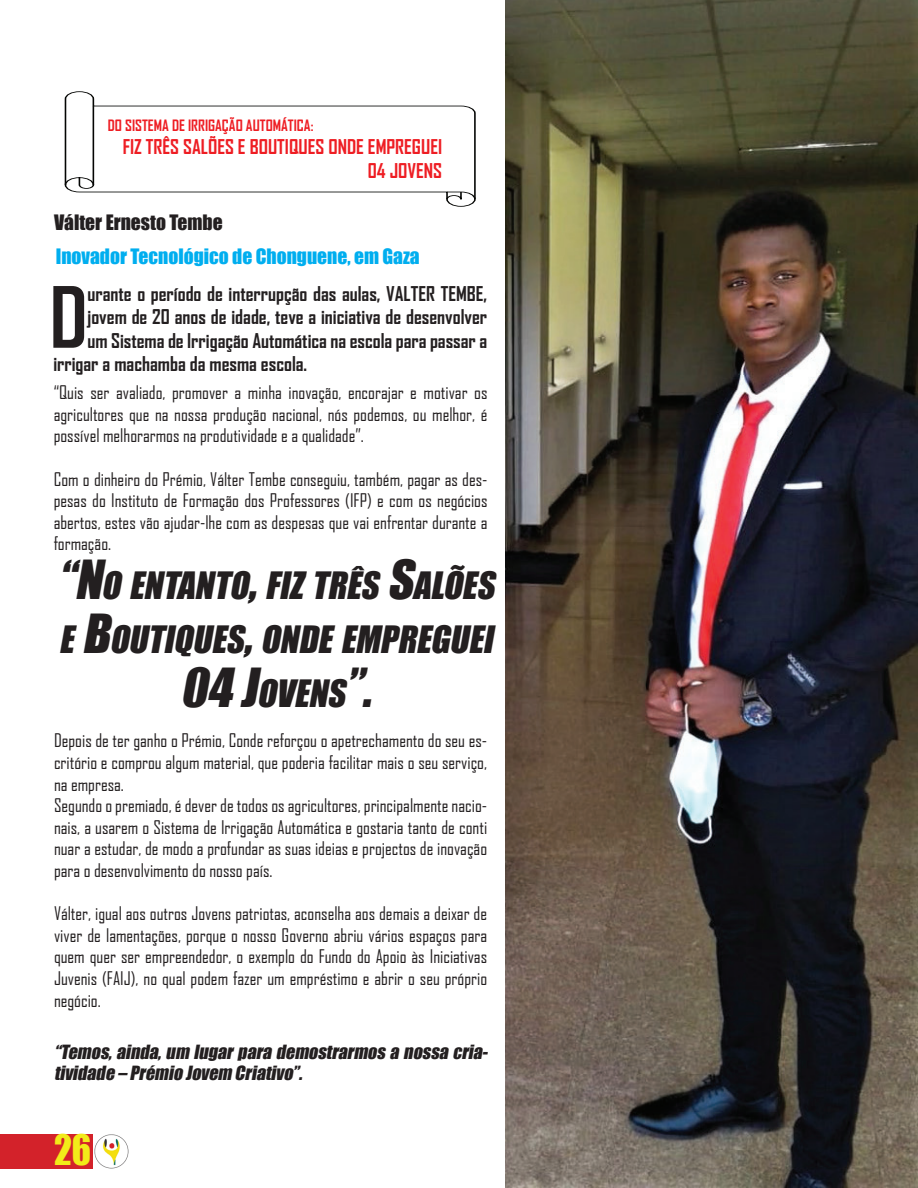
<style>
.page{position:relative;width:918px;height:1188px;background:#fff}
.page>*{position:absolute;margin:0;border:0;box-sizing:border-box;transform-origin:0 0}
.t1{font:700 80.7px "Agency FB";color:#231f20}
.t2{font:italic 49.5px "Impact";color:#231f20}
.t3{font:38.7px "Impact";color:#f2eb19;scale:.92 1}
.t4{font:italic 34.65px/54px "Impact";color:#231f20}
.t5{font:700 19.5px "Agency FB";color:#231f20}
.t6{font:700 19.5px/23.4px "Agency FB";color:#ee1d23;text-align:right}
.t7{font:19.5px "Impact";color:#00aeef}
.t8{font:19.5px "Impact";color:#231f20}
.t9{font:18px/21.6px "Agency FB";color:#231f20;text-align:justify}
.t10{font:italic 18px/21.6px "Impact";color:#231f20}
.t11{font:700 15px "Agency FB";color:#ee1d23}
.s1{font-size:49.5px}
.s2{font-size:34.65px}
</style>
<div class="page">
<img style="left:506px;top:0;width:412px;height:1188px">
<div style="left:0;top:1134px;width:94px;height:35px;background:#d3222a"></div>
<svg style="left:64px;top:91px;width:412px;height:116px"></svg>
<svg style="left:64px;top:177px;width:31px;height:12px"></svg>
<hr style="left:93px;top:106px;width:1px;height:79px;background:#040503">
<svg style="left:445px;top:191px;width:31px;height:9px"></svg>
<img style="left:93px;top:1134px;width:36px;height:35px">
<p class="t11" style="left:108px;top:116px;width:207px">DO SISTEMA DE IRRIGAÇÃO AUTOMÁTICA:</p>
<p class="t6" style="left:123px;top:135px;width:321px">FIZ TRÊS SALÕES E BOUTIQUES ONDE EMPREGUEI<br>04 JOVENS</p>
<p class="t8" style="left:54px;top:207px;width:170px">Válter Ernesto Tembe</p>
<p class="t7" style="left:56px;top:241px;width:365px">Inovador Tecnológico de Chonguene, em Gaza</p>
<h1 class="t1" style="left:50px;top:267px;width:39px">D</h1>
<p class="t5" style="left:88px;top:282px;width:401px">urante o período de interrupção das aulas, VALTER TEMBE,</p>
<p class="t5" style="left:88px;top:305px;width:401px">jovem de 20 anos de idade, teve a iniciativa de desenvolver</p>
<p class="t5" style="left:88px;top:328px;width:401px">um Sistema de Irrigação Automática na escola para passar a</p>
<p class="t5" style="left:53px;top:352px;width:255px">irrigar a machamba da mesma escola.</p>
<p class="t9" style="left:54px;top:381px;width:435px">“Quis ser avaliado, promover a minha inovação, encorajar e motivar os agricultores que na nossa produção nacional, nós podemos, ou melhor, é possível melhorarmos na produtividade e a qualidade”.</p>
<p class="t9" style="left:54px;top:468px;width:435px">Com o dinheiro do Prémio, Válter Tembe conseguiu, também, pagar as des&shy;pesas do Instituto de Formação dos Professores (IFP) e com os negócios abertos, estes vão ajudar-lhe com as despesas que vai enfrentar durante a formação.</p>
<h3 class="t4" style="left:57px;top:557px;width:447px"><span class="s1">“N</span>O ENTANTO<span class="s1">,</span>FIZ TRÊS <span class="s1">S</span>ALÕES<br>E <span class="s1">B</span>OUTIQUES<span class="s1">,</span>ONDE EMPREGUEI</h3>
<h2 class="t2" style="left:180px;top:649px;width:205px">04 J<span class="s2">OVENS</span>”.</h2>
<p class="t9" style="left:54px;top:729px;width:435px;text-align:left">Depois de ter ganho o Prémio, Conde reforçou o apetrechamento do seu es&shy;critório e comprou algum material, que poderia facilitar mais o seu serviço, na empresa.<br>Segundo o premiado, é dever de todos os agricultores, principalmente nacio&shy;nais, a usarem o Sistema de Irrigação Automática e gostaria tanto de conti nuar a estudar, de modo a profundar as suas ideias e projectos de inovação para o desenvolvimento do nosso país.</p>
<p class="t9" style="left:54px;top:902px;width:435px">Válter, igual aos outros Jovens patriotas, aconselha aos demais a deixar de viver de lamentações, porque o nosso Governo abriu vários espaços para quem quer ser empreendedor, o exemplo do Fundo do Apoio às Iniciativas Juvenis (FAIJ), no qual podem fazer um empréstimo e abrir o seu próprio negócio.</p>
<p class="t10" style="left:54px;top:1040px;width:439px">“Temos,ainda,um lugarpara demostrarmosa nossa cria&shy;tividade – Prémio Jovem Criativo”.</p>
<h3 class="t3" style="left:54px;top:1120px;width:42px">26</h3>
</div>
